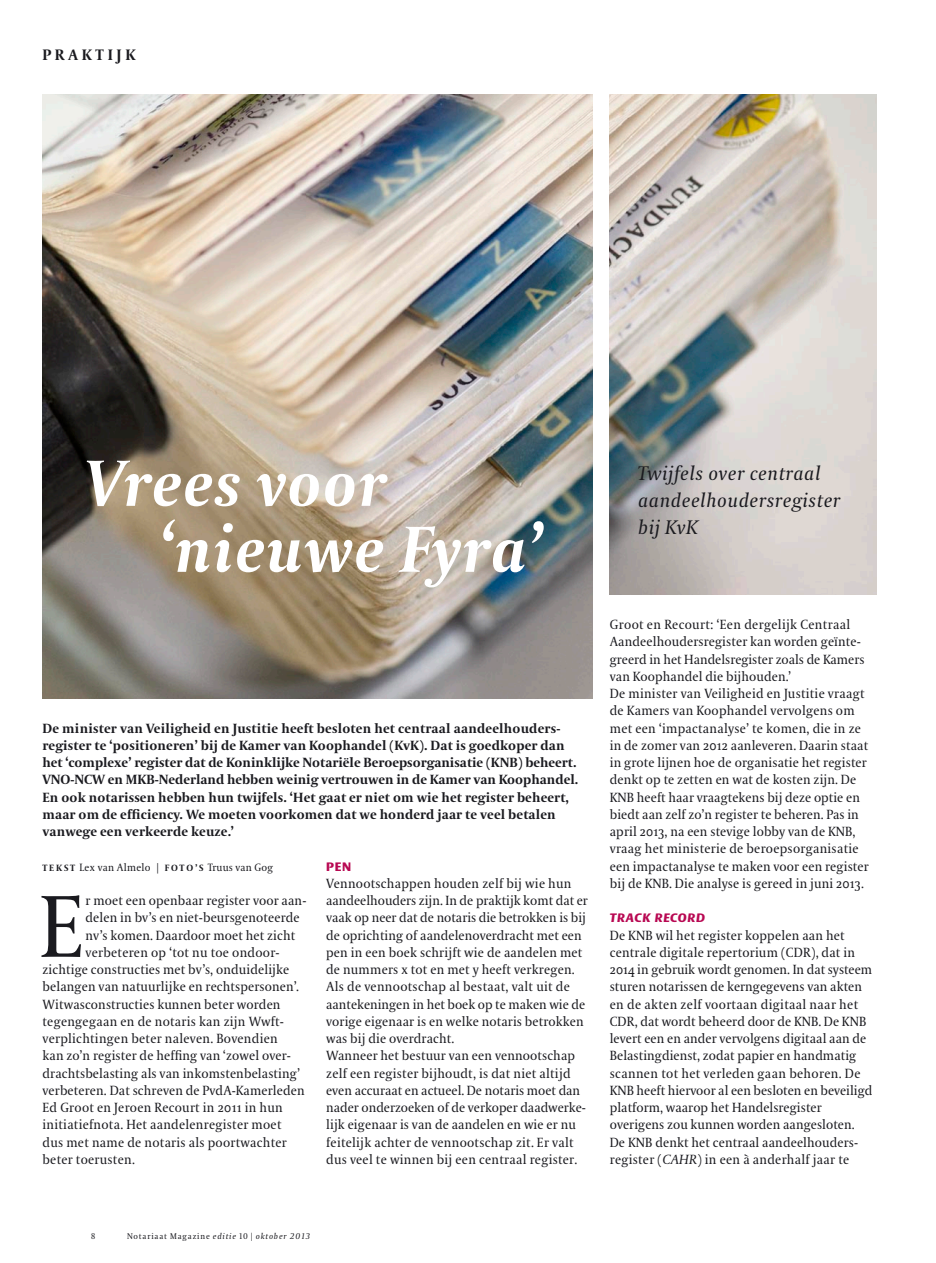
<style>
.page{position:relative;width:936px;height:1263px;background:#fff}
.page>*{position:absolute;margin:0;border:0;box-sizing:border-box;transform-origin:0 0}
.t1{font:87.3px "VPRO Coranto";color:#1a1a1f}
.t2{font:italic 700 64.5px/66px "VPRO Coranto";letter-spacing:.02em;color:#fff}
.t3{font:italic 19.5px/27px "VPRO Coranto";letter-spacing:.03em;color:#1a1a1f}
.t4{font:700 15px "VPRO Coranto";letter-spacing:.25em;color:#1a1a1f}
.t5{font:13.2px/17.2px "VPRO Coranto";letter-spacing:.01em;color:#1a1a1f}
.t6{font:700 13.2px/17.2px "VPRO Coranto";letter-spacing:.01em;color:#1a1a1f}
.t7{font:italic 700 12px "VPRO Vesta";letter-spacing:.07em;color:#b80852}
.t8{font:700 12px "VPRO Vesta";color:#b80852}
.t9{font:10.5px "VPRO Coranto";letter-spacing:.03em;color:#1a1a1f}
.t10{font:8.25px "VPRO Coranto";letter-spacing:.1em;color:#1a1a1f}
.t11{font:8.25px "VPRO Coranto Cn";color:#1a1a1f}
.s1{font-weight:700;font-size:9px}
.s2{font-style:italic}
.s3{font-family:"VPRO Coranto Cn"}
</style>
<div class="page">
<img style="left:43px;top:94px;width:549px;height:604px">
<img style="left:609px;top:94px;width:267px;height:501px">
<p class="t4" style="left:43px;top:45px;width:94px">Praktijk</p>
<h2 class="t2" style="left:159px;top:450px;width:384px;text-indent:-74px">Vrees voor ‘nieuwe Fyra’</h2>
<p class="t6" style="left:43px;top:719px;width:537px">De minister van Veiligheid en Justitie heeft besloten het centraal aandeelhouders&shy;register te ‘positioneren’ bij de Kamer van Koophandel (KvK). Dat is goedkoper dan het ‘complexe’ register dat de Koninklijke Notariële Beroepsorganisatie (KNB) beheert.<br>VNO-NCW en MKB-Nederland hebben weinig vertrouwen in de Kamer van Koophandel.<br>En ook notarissen hebben hun twijfels. ‘Het gaat er niet om wie het register beheert, maar om de efficiency. We moeten voorkomen dat we honderd jaar te veel betalen vanwege een verkeerde keuze.’</p>
<p class="t9" style="left:43px;top:861px;width:232px"><span class="s1">T E K S T</span> Lex van Almelo | <span class="s1">f o t o ’ s</span> Truus van Gog</p>
<p class="t8" style="left:326px;top:861px;width:27px">Pen</p>
<p class="t5" style="left:326px;top:875px;width:263px">Vennootschappen houden zelf bij wie hun aandeelhouders zijn. In de praktijk komt dat er vaak op neer dat de notaris die betrokken is bij de oprichting of aandelenoverdracht met een pen in een boek schrijft wie de aandelen met de nummers x tot en met y heeft verkregen.<br>Als de vennootschap al bestaat, valt uit de aantekeningen in het boek op te maken wie de vorige eigenaar is en welke notaris betrokken was bij die overdracht.<br>Wanneer het bestuur van een vennootschap zelf een register bijhoudt, is dat niet altijd even accuraat en actueel. De notaris moet dan nader onderzoeken of de verkoper daadwerke&shy;lijk eigenaar is van de aandelen en wie er nu feitelijk achter de vennootschap zit. Er valt dus veel te winnen bij een centraal register.</p>
<h1 class="t1" style="left:39px;top:875px;width:47px">E</h1>
<p class="t5" style="left:86px;top:892px;width:219px">r moet een openbaar register voor aan-----</p>
<p class="t5" style="left:86px;top:909px;width:215px">delen in bv’s en niet-beursgenoteerde</p>
<p class="t5" style="left:86px;top:926px;width:211px">nv’s komen. Daardoor moet het zicht</p>
<p class="t5" style="left:86px;top:944px;width:196px">verbeteren op ‘tot nu toe ondoor-</p>
<p class="t5" style="left:43px;top:961px;width:248px">zichtige constructies met bv’s, onduidelijke</p>
<p class="t5" style="left:43px;top:978px;width:258px">belangen van natuurlijke en rechtspersonen’.</p>
<p class="t5" style="left:43px;top:995px;width:239px">Witwasconstructies kunnen beter worden</p>
<p class="t5" style="left:43px;top:1013px;width:241px">tegengegaan en de notaris kan zijn Wwft--</p>
<p class="t5" style="left:43px;top:1030px;width:237px">verplichtingen beter naleven. Bovendien</p>
<p class="t5" style="left:43px;top:1047px;width:250px">kan zo’n register de heffing van ‘zowel over-</p>
<p class="t5" style="left:43px;top:1064px;width:259px">drachtsbelasting als van inkomstenbelasting’</p>
<p class="t5" style="left:43px;top:1082px;width:264px">verbeteren. Dat schreven de PvdA-Kamerleden</p>
<p class="t5" style="left:43px;top:1099px;width:242px">Ed Groot en Jeroen Recourt in 2011 in hun</p>
<p class="t5" style="left:43px;top:1116px;width:240px">initiatiefnota. Het aandelenregister moet</p>
<p class="t5" style="left:43px;top:1133px;width:246px">dus met name de notaris als poortwachter</p>
<p class="t5" style="left:43px;top:1151px;width:94px">beter toerusten.</p>
<h3 class="t3" style="left:638px;top:460px;width:203px">Twijfels over centraal aandeelhoudersregister bij KvK</h3>
<p class="t5" style="left:609px;top:616px;width:260px">Groot en Recourt: ‘Een dergelijk Centraal Aandeelhoudersregister kan worden geïnte&shy;greerd in het Handelsregister zoals de Kamers van Koophandel die bijhouden.’<br>De minister van Veiligheid en Justitie vraagt de Kamers van Koophandel vervolgens om met een ‘impactanalyse’ te komen, die in ze in de zomer van 2012 aanleveren. Daarin staat in grote lijnen hoe de organisatie het register denkt op te zetten en wat de kosten zijn. De KNB heeft haar vraagtekens bij deze optie en biedt aan zelf zo’n register te beheren. Pas in april 2013, na een stevige lobby van de KNB, vraag het ministerie de beroepsorganisatie een impactanalyse te maken voor een register bij de KNB. Die analyse is gereed in juni 2013.</p>
<p class="t7" style="left:609px;top:913px;width:97px">TRACK RECORD</p>
<p class="t5" style="left:609px;top:926px;width:264px">De KNB wil het register koppelen aan het centrale digitale repertorium (CDR), dat in 2014 in gebruik wordt genomen. In dat systeem sturen notarissen de kerngegevens van akten en de akten zelf voortaan digitaal naar het CDR, dat wordt beheerd door de KNB. De KNB levert een en ander vervolgens digitaal aan de Belastingdienst, zodat papier en handmatig scannen tot het verleden gaan behoren. De KNB heeft hiervoor al een besloten en beveiligd platform, waarop het Handelsregister overigens zou kunnen worden aangesloten.<br>De KNB denkt het centraal aandeelhouders&shy;register (<span class="s2">CAHR</span>) in een à anderhalf jaar te</p>
<p class="t11" style="left:91px;top:1231px;width:6px">8</p>
<p class="t10" style="left:127px;top:1231px;width:185px">Notariaat Magazine <span class="s2">editie</span> <span class="s3">10 |</span> <span class="s2">oktober 2013</span></p>
</div>
